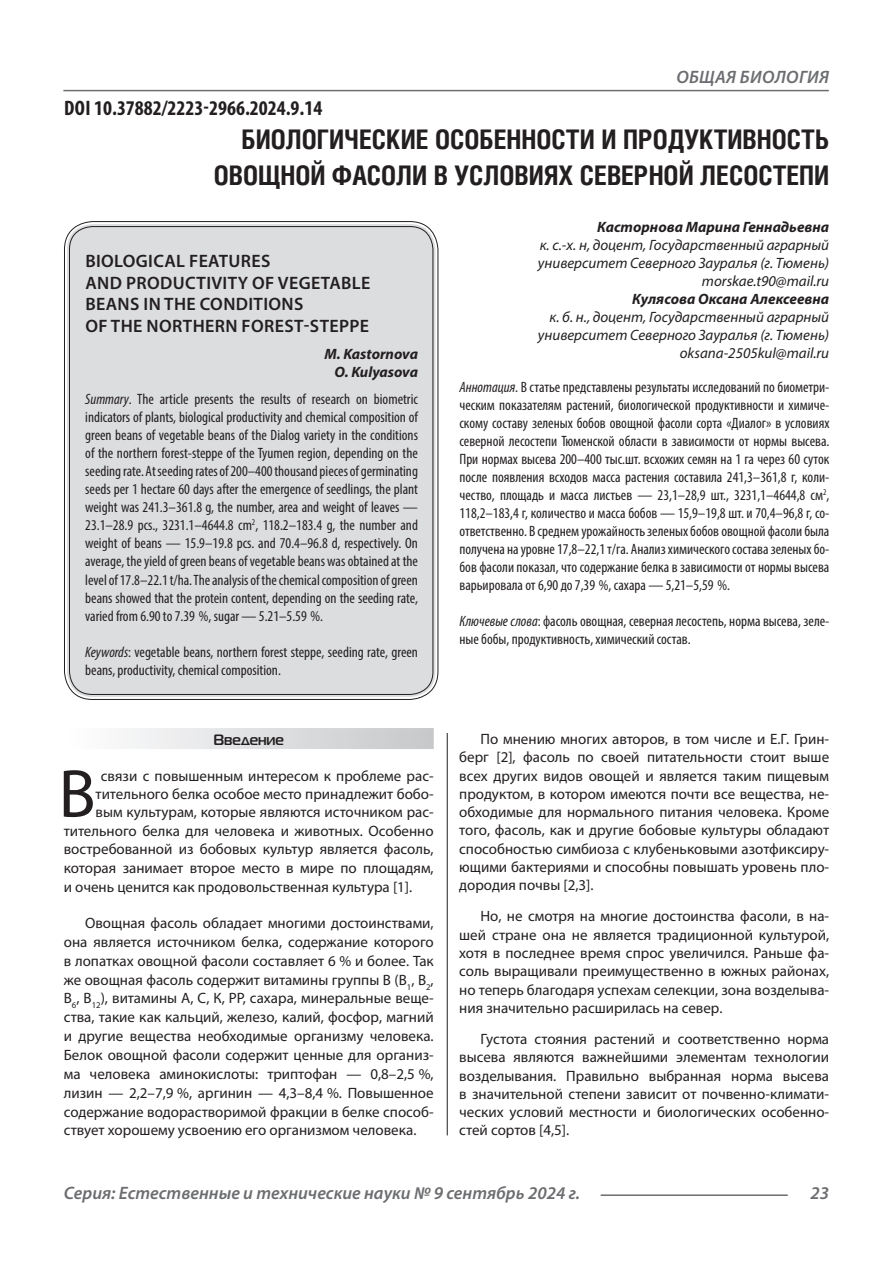
<style>
.page{position:relative;width:893px;height:1263px;background:#fff}
.page>*{position:absolute;margin:0;border:0;box-sizing:border-box;transform-origin:0 0}
.Статья_текст_первый{font:68.4px "Myriad Pro";color:#231f20}
.Статья_название{font:700 27px/36px "Helios Cond C";color:#231f20;text-align:right}
.ДОИ{font:700 condensed 21px "Myriad Pro";color:#231f20}
.Статья_название_англ{font:600 18px/21.6px "Myriad Pro";letter-spacing:.02em;color:#231f20}
.t1{font:italic 600 18px "Myriad Pro";color:#6c6d70}
.t2{font:italic 600 18px "Myriad Pro";letter-spacing:.02em;color:#6c6d70}
.Статья_текст{font:15px/18.3px "Myriad Pro";color:#231f20;text-align:justify}
.Статья_аннотация_анг{font:condensed 15px/18px "Myriad Pro";color:#231f20;text-align:justify}
.Статья_аннотация_тек{font:condensed 15px/18px "Myriad Pro";color:#231f20;text-align:justify}
.Статья_текст_первый-2{font:15px "Myriad Pro";color:#231f20}
.Статья_автор_инфо{font:italic 15px/18px "Myriad Pro";color:#231f20}
.Статья_автор_инфо-2{font:italic 700 15px "Myriad Pro";color:#231f20}
.Статья_автор_англ{font:italic 700 15px "Myriad Pro";color:#231f20}
.Статья_подзаголовок{font:700 15px "Magistral C";color:#231f20}
.s1{font-style:italic}
</style>
<div class="page">
<hr style="left:447px;top:128px;width:1px;height:1007px;background:#231f20">
<hr style="left:63px;top:90px;width:766px;height:1px;background:#6c6d70">
<hr style="left:601px;top:1194px;width:187px;height:2px;background:#6c6d70">
<div style="left:442px;top:127px;width:10px;height:606px;background:#fff"></div>
<div style="left:67px;top:224px;width:368px;height:473px;background:#dcdddf;border-radius:26px"></div>
<div style="left:64px;top:728px;width:370px;height:21px;background:linear-gradient(to right,#fefeff,#c6c8ca)"></div>
<p class="ДОИ" style="left:64px;top:95px;width:260px">DOI 10.37882/2223-2966.2024.9.14</p>
<p class="t2" style="left:676px;top:66px;width:154px">ОБЩАЯ БИОЛОГИЯ</p>
<p class="Статья_название" style="left:214px;top:121px;width:617px">БИОЛОГИЧЕСКИЕ ОСОБЕННОСТИ И ПРОДУКТИВНОСТЬ<br>ОВОЩНОЙ ФАСОЛИ В УСЛОВИЯХ СЕВЕРНОЙ ЛЕСОСТЕПИ</p>
<p class="Статья_автор_инфо-2" style="left:597px;top:217px;width:234px">Касторнова Марина Геннадьевна</p>
<p class="Статья_автор_инфо" style="left:538px;top:236px;width:293px">к. с.-х. н, доцент, Государственный аграрный университет Северного Зауралья (г. Тюмень)</p>
<p class="Статья_автор_инфо" style="left:702px;top:272px;width:129px">morskae.t90@mail.ru</p>
<p class="Статья_автор_инфо-2" style="left:632px;top:289px;width:198px">Кулясова Оксана Алексеевна</p>
<p class="Статья_автор_инфо" style="left:538px;top:308px;width:293px;text-align:right">к. б. н., доцент, Государственный аграрный университет Северного Зауралья (г. Тюмень)</p>
<p class="Статья_автор_инфо" style="left:680px;top:344px;width:151px">oksana-2505kul@mail.ru</p>
<p class="Статья_аннотация_тек" style="left:459px;top:378px;width:371px"><span class="s1">Аннотация</span>. В статье представлены результаты исследований по биометри&shy;ческим показателям растений, биологической продуктивности и химиче&shy;скому составу зеленых бобов овощной фасоли сорта «Диалог» в условиях северной лесостепи Тюменской области в зависимости от нормы высева.<br>При нормах высева 200–400 тыс.шт. всхожих семян на 1 га через 60 суток после появления всходов масса растения составила 241,3–361,8 г, коли&shy;чество, площадь и масса листьев — 23,1–28,9 шт., 3231,1–4644,8 см<sup>2</sup>, 118,2–183,4 г, количество и масса бобов — 15,9–19,8 шт. и 70,4–96,8 г, со&shy;ответственно. В среднем урожайность зеленых бобов овощной фасоли была получена на уровне 17,8–22,1 т/га. Анализ химического состава зеленых бо&shy;бов фасоли показал, что содержание белка в зависимости от нормы высева варьировала от 6,90 до 7,39 %, сахара — 5,21–5,59 %.</p>
<p class="Статья_аннотация_тек" style="left:459px;top:612px;width:371px"><span class="s1">Ключевые слова</span>: фасоль овощная, северная лесостепь, норма высева, зеле&shy;ные бобы, продуктивность, химический состав.</p>
<p class="Статья_название_англ" style="left:85px;top:250px;width:286px">BIOLOGICAL FEATURES<br>AND PRODUCTIVITY OF VEGETABLE<br>BEANS IN THE CONDITIONS<br>OF THE NORTHERN FOREST-STEPPE</p>
<p class="Статья_автор_англ" style="left:324px;top:344px;width:95px">M. Kastornova</p>
<p class="Статья_автор_англ" style="left:334px;top:362px;width:85px">O. Kulyasova</p>
<p class="Статья_аннотация_анг" style="left:85px;top:390px;width:334px"><span class="s1">Summary</span>. The article presents the results of research on biometric indicators of plants, biological productivity and chemical composition of green beans of vegetable beans of the Dialog variety in the conditions of the northern forest-steppe of the Tyumen region, depending on the seeding rate. At seeding rates of 200–400 thousand pieces of germinating seeds per 1 hectare 60 days after the emergence of seedlings, the plant weight was 241.3–361.8 g, the number, area and weight of leaves — 23.1–28.9 pcs., 3231.1–4644.8 cm<sup>2</sup>, 118.2–183.4 g, the number and weight of beans — 15.9–19.8 pcs. and 70.4–96.8 d, respectively. On average, the yield of green beans of vegetable beans was obtained at the level of 17.8–22.1 t/ha. The analysis of the chemical composition of green beans showed that the protein content, depending on the seeding rate, varied from 6.90 to 7.39 %, sugar — 5.21–5.59 %.</p>
<p class="Статья_аннотация_анг" style="left:85px;top:642px;width:334px"><span class="s1">Keywords</span>: vegetable beans, northern forest steppe, seeding rate, green beans, productivity, chemical composition.</p>
<p class="Статья_подзаголовок" style="left:213px;top:730px;width:72px">Введение</p>
<p class="Статья_текст_первый" style="left:59px;top:751px;width:39px">В</p>
<p class="Статья_текст_первый-2" style="left:101px;top:766px;width:334px">связи с повышенным интересом к проблеме рас-</p>
<p class="Статья_текст_первый-2" style="left:96px;top:784px;width:340px">тительного белка особое место принадлежит бобо-</p>
<p class="Статья_текст_первый-2" style="left:96px;top:802px;width:340px">вым культурам, которые являются источником рас-</p>
<p class="Статья_текст_первый-2" style="left:64px;top:821px;width:371px">тительного белка для человека и животных. Особенно</p>
<p class="Статья_текст_первый-2" style="left:64px;top:840px;width:371px">востребованной из бобовых культур является фасоль,</p>
<p class="Статья_текст_первый-2" style="left:64px;top:859px;width:371px">которая занимает второе место в мире по площадям,</p>
<p class="Статья_текст_первый-2" style="left:64px;top:878px;width:350px">и очень ценится как продовольственная культура [1].</p>
<p class="Статья_текст" style="left:64px;top:913px;width:371px;line-height:18.9px;text-indent:21px">Овощная фасоль обладает многими достоинствами, она является источником белка, содержание которого в лопатках овощной фасоли составляет 6 % и более. Так же овощная фасоль содержит витамины группы В (В<sub>1</sub>, В<sub>2</sub>, В<sub>6</sub>, В<sub>12</sub>), витамины А, С, К, РР, сахара, минеральные веще&shy;ства, такие как кальций, железо, калий, фосфор, магний и другие вещества необходимые организму человека.<br>Белок овощной фасоли содержит ценные для организ&shy;ма человека аминокислоты: триптофан — 0,8–2,5 %, лизин — 2,2–7,9 %, аргинин — 4,3–8,4 %. Повышенное содержание водорастворимой фракции в белке способ&shy;ствует хорошему усвоению его организмом человека.</p>
<p class="Статья_текст" style="left:459px;top:729px;width:371px;text-indent:21px">По мнению многих авторов, в том числе и Е.Г. Грин&shy;берг [2], фасоль по своей питательности стоит выше всех других видов овощей и является таким пищевым продуктом, в котором имеются почти все вещества, не&shy;обходимые для нормального питания человека. Кроме того, фасоль, как и другие бобовые культуры обладают способностью симбиоза с клубеньковыми азотфиксиру&shy;ющими бактериями и способны повышать уровень пло&shy;дородия почвы [2,3].</p>
<p class="Статья_текст" style="left:459px;top:907px;width:371px;text-indent:21px">Но, не смотря на многие достоинства фасоли, в на&shy;шей стране она не является традиционной культурой, хотя в последнее время спрос увеличился. Раньше фа&shy;соль выращивали преимущественно в южных районах, но теперь благодаря успехам селекции, зона возделыва&shy;ния значительно расширилась на север.</p>
<p class="Статья_текст" style="left:459px;top:1029px;width:371px;text-indent:21px">Густота стояния растений и соответственно норма высева являются важнейшими элементам технологии возделывания. Правильно выбранная норма высева в значительной степени зависит от почвенно-климати&shy;ческих условий местности и биологических особенно&shy;стей сортов [4,5].</p>
<p class="t1" style="left:64px;top:1182px;width:518px">Серия: Естественные и технические науки № 9 сентябрь 2024 г.</p>
<p class="t1" style="left:810px;top:1182px;width:20px">23</p>
</div>
